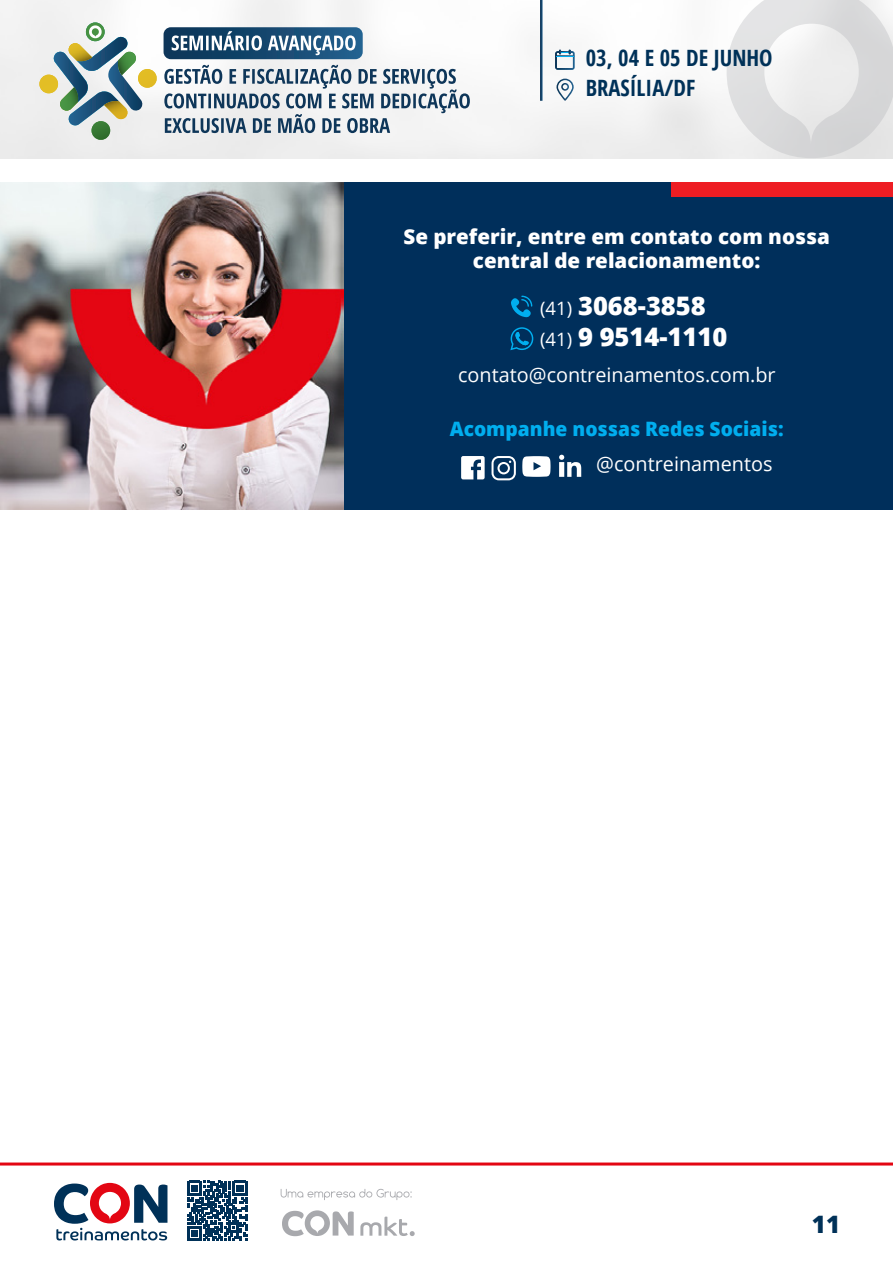
<style>
.page{position:relative;width:893px;height:1263px;background:#fff}
.page>*{position:absolute;margin:0;border:0;box-sizing:border-box;transform-origin:0 0}
.t1{font:800 25.5px "Open Sans";color:#fff}
.t2{font:800 24px "Open Sans";color:#003158}
.t3{font:700 condensed 22.5px/29.8px "Open Sans";color:#003158}
.t4{font:800 20.55px/24.6px "Open Sans";color:#fff;text-align:center}
.t5{font:19.8px "Open Sans";color:#fff}
.t6{font:800 19.8px "Open Sans";color:#00aeef}
.s1{font-weight:400;font-size:18.45px}
</style>
<div class="page">
<img style="left:0;top:0;width:893px;height:158px">
<svg style="left:0;top:1162px;width:893px;height:79px"></svg>
<svg style="left:281px;top:1189px;width:131px;height:11px"></svg>
<svg style="left:360px;top:1216px;width:55px;height:20px"></svg>
<svg style="left:282px;top:1210px;width:72px;height:26px"></svg>
<svg style="left:54px;top:1183px;width:113px;height:57px"></svg>
<svg style="left:187px;top:1181px;width:60px;height:60px"></svg>
<svg style="left:555px;top:49px;width:20px;height:21px"></svg>
<hr style="left:540px;top:0;width:3px;height:101px;background:#fff">
<svg style="left:556px;top:79px;width:18px;height:22px"></svg>
<svg style="left:39px;top:23px;width:118px;height:117px"></svg>
<div style="left:164px;top:27px;width:199px;height:32px;background:linear-gradient(to right,#083153,#23608d);border-radius:7px"></div>
<svg style="left:172px;top:31px;width:184px;height:24px"></svg>
<svg style="left:164px;top:65px;width:306px;height:68px"></svg>
<div style="left:0;top:183px;width:893px;height:327px;background:#002f5b"></div>
<div style="left:672px;top:183px;width:221px;height:14px;background:#ee1d23"></div>
<img style="left:0;top:182px;width:343px;height:328px">
<svg style="left:510px;top:327px;width:23px;height:23px"></svg>
<svg style="left:461px;top:456px;width:24px;height:23px"></svg>
<svg style="left:491px;top:456px;width:25px;height:24px"></svg>
<svg style="left:522px;top:456px;width:28px;height:21px"></svg>
<svg style="left:559px;top:455px;width:22px;height:22px"></svg>
<svg style="left:511px;top:296px;width:21px;height:21px"></svg>
<p class="t3" style="left:586px;top:43px;width:188px">03, 04 E 05 DE JUNHO<br>BRASÍLIA/DF</p>
<p class="t4" style="left:403px;top:223px;width:428px">Se preferir, entre em contato com nossa central de relacionamento:</p>
<p class="t1" style="left:540px;top:286px;width:167px"><span class="s1">(41)</span> 3068-3858</p>
<p class="t1" style="left:540px;top:317px;width:189px"><span class="s1">(41)</span> 9 9514-1110</p>
<p class="t5" style="left:458px;top:361px;width:319px">contato@contreinamentos.com.br</p>
<p class="t6" style="left:450px;top:414px;width:335px">Acompanhe nossas Redes Sociais:</p>
<p class="t5" style="left:596px;top:450px;width:178px">@contreinamentos</p>
<p class="t2" style="left:812px;top:1206px;width:30px">11</p>
</div>
